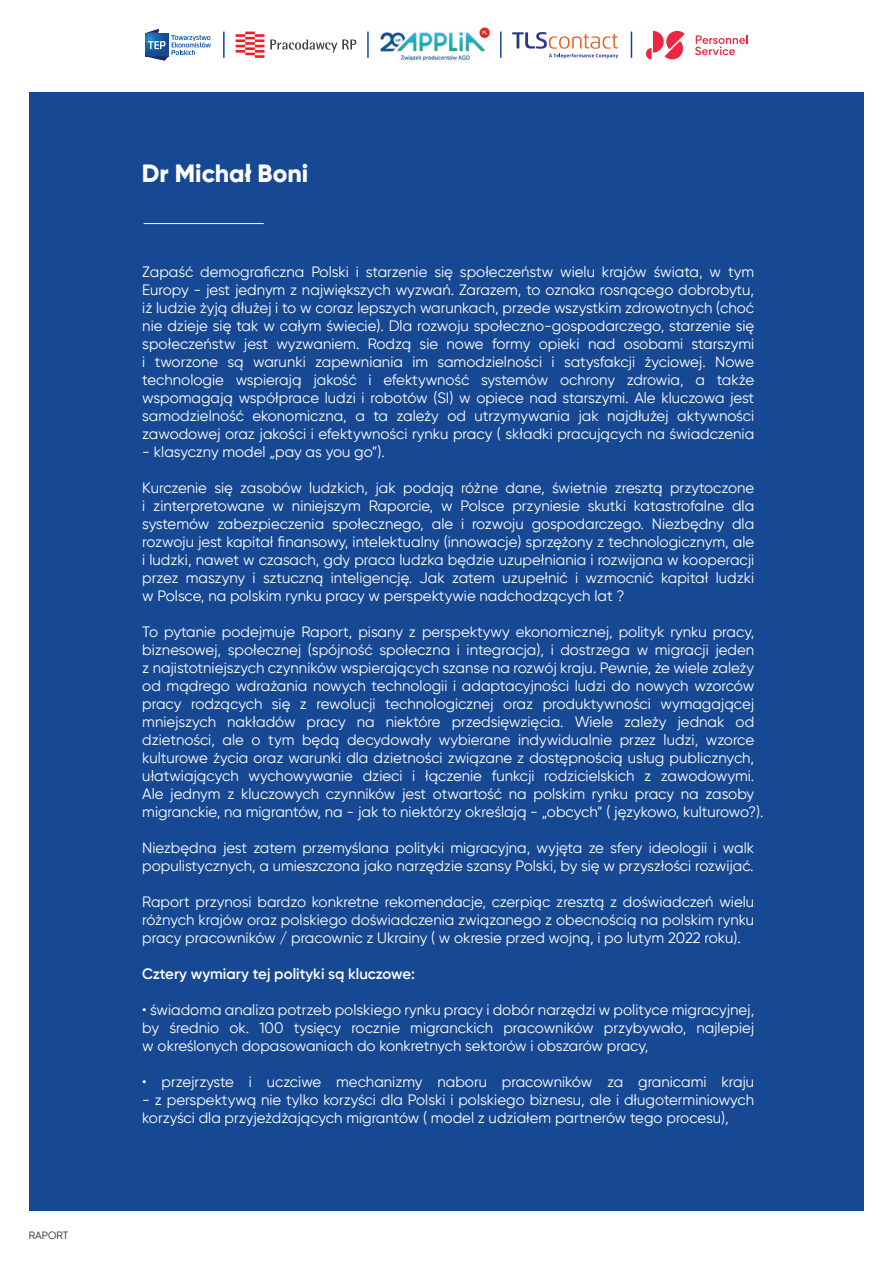
<style>
.page{position:relative;width:893px;height:1263px;background:#fff}
.page>*{position:absolute;margin:0;border:0;box-sizing:border-box;transform-origin:0 0}
.t1{font:800 24.9px "Gilroy";color:#fff}
.t2{font:15px/18px "Gilroy";color:#fff;text-align:justify}
.t3{font:600 15px "Gilroy";color:#fff}
.t4{font:10.5px "Gilroy";color:#231f20}
</style>
<div class="page">
<div style="left:29px;top:92px;width:835px;height:1119px;background:#164893"></div>
<hr style="left:144px;top:223px;width:120px;height:1px;background:#fff">
<hr style="left:223px;top:32px;width:2px;height:26px;background:#164893">
<hr style="left:367px;top:32px;width:2px;height:26px;background:#164893">
<hr style="left:500px;top:32px;width:2px;height:26px;background:#164893">
<svg style="left:631px;top:32px;width:1px;height:26px"></svg>
<svg style="left:236px;top:32px;width:28px;height:26px"></svg>
<svg style="left:270px;top:39px;width:86px;height:14px"></svg>
<svg style="left:145px;top:33px;width:1px;height:23px"></svg>
<svg style="left:146px;top:29px;width:65px;height:32px"></svg>
<svg style="left:695px;top:35px;width:53px;height:20px"></svg>
<svg style="left:646px;top:31px;width:39px;height:28px"></svg>
<svg style="left:512px;top:32px;width:106px;height:26px"></svg>
<img style="left:380px;top:27px;width:110px;height:34px">
<p class="t4" style="left:29px;top:1229px;width:41px">RAPORT</p>
<h1 class="t1" style="left:142px;top:157px;width:168px">Dr Michał Boni</h1>
<p class="t2" style="left:142px;top:262px;width:613px">Zapaść demograficzna Polski i starzenie się społeczeństw wielu krajów świata, w tym Europy - jest jednym z największych wyzwań. Zarazem, to oznaka rosnącego dobrobytu, iż ludzie żyją dłużej i to w coraz lepszych warunkach, przede wszystkim zdrowotnych (choć nie dzieje się tak w całym świecie). Dla rozwoju społeczno-gospodarczego, starzenie się społeczeństw jest wyzwaniem. Rodzą sie nowe formy opieki nad osobami starszymi i tworzone są warunki zapewniania im samodzielności i satysfakcji życiowej. Nowe technologie wspierają jakość i efektywność systemów ochrony zdrowia, a także wspomagają współprace ludzi i robotów (SI) w opiece nad starszymi. Ale kluczowa jest samodzielność ekonomiczna, a ta zależy od utrzymywania jak najdłużej aktywności zawodowej oraz jakości i efektywności rynku pracy ( składki pracujących na świadczenia</p>
<p class="t2" style="left:142px;top:442px;width:244px">- klasyczny model „pay as you go”).</p>
<p class="t2" style="left:142px;top:478px;width:613px">Kurczenie się zasobów ludzkich, jak podają różne dane, świetnie zresztą przytoczone i zinterpretowane w niniejszym Raporcie, w Polsce przyniesie skutki katastrofalne dla systemów zabezpieczenia społecznego, ale i rozwoju gospodarczego. Niezbędny dla rozwoju jest kapitał finansowy, intelektualny (innowacje) sprzężony z technologicznym, ale i ludzki, nawet w czasach, gdy praca ludzka będzie uzupełniania i rozwijana w kooperacji przez maszyny i sztuczną inteligencję. Jak zatem uzupełnić i wzmocnić kapitał ludzki w Polsce, na polskim rynku pracy w perspektywie nadchodzących lat ?</p>
<p class="t2" style="left:142px;top:622px;width:623px;text-align:left">To pytanie podejmuje Raport, pisany z perspektywy ekonomicznej, polityk rynku pracy, biznesowej, społecznej (spójność społeczna i integracja), i dostrzega w migracji jeden z najistotniejszych czynników wspierających szanse na rozwój kraju. Pewnie, że wiele zależy od mądrego wdrażania nowych technologii i adaptacyjności ludzi do nowych wzorców pracy rodzących się z rewolucji technologicznej oraz produktywności wymagającej mniejszych nakładów pracy na niektóre przedsięwzięcia. Wiele zależy jednak od dzietności, ale o tym będą decydowały wybierane indywidualnie przez ludzi, wzorce kulturowe życia oraz warunki dla dzietności związane z dostępnością usług publicznych, ułatwiających wychowywanie dzieci i łączenie funkcji rodzicielskich z zawodowymi.<br>Ale jednym z kluczowych czynników jest otwartość na polskim rynku pracy na zasoby migranckie, na migrantów, na - jak to niektórzy określają - „obcych” ( językowo, kulturowo?).</p>
<p class="t2" style="left:142px;top:838px;width:613px">Niezbędna jest zatem przemyślana polityki migracyjna, wyjęta ze sfery ideologii i walk populistycznych, a umieszczona jako narzędzie szansy Polski, by się w przyszłości rozwijać.</p>
<p class="t2" style="left:142px;top:892px;width:613px">Raport przynosi bardzo konkretne rekomendacje, czerpiąc zresztą z doświadczeń wielu różnych krajów oraz polskiego doświadczenia związanego z obecnością na polskim rynku pracy pracowników / pracownic z Ukrainy ( w okresie przed wojną, i po lutym 2022 roku).</p>
<p class="t3" style="left:142px;top:964px;width:274px">Cztery wymiary tej polityki są kluczowe:</p>
<p class="t2" style="left:142px;top:1000px;width:613px">• świadoma analiza potrzeb polskiego rynku pracy i dobór narzędzi w polityce migracyjnej, by średnio ok. 100 tysięcy rocznie migranckich pracowników przybywało, najlepiej w określonych dopasowaniach do konkretnych sektorów i obszarów pracy,</p>
<p class="t2" style="left:142px;top:1072px;width:613px">• przejrzyste i uczciwe mechanizmy naboru pracowników za granicami kraju</p>
<p class="t2" style="left:142px;top:1090px;width:613px">- z perspektywą nie tylko korzyści dla Polski i polskiego biznesu, ale i długoterminiowych korzyści dla przyjeżdżających migrantów ( model z udziałem partnerów tego procesu),</p>
</div>
